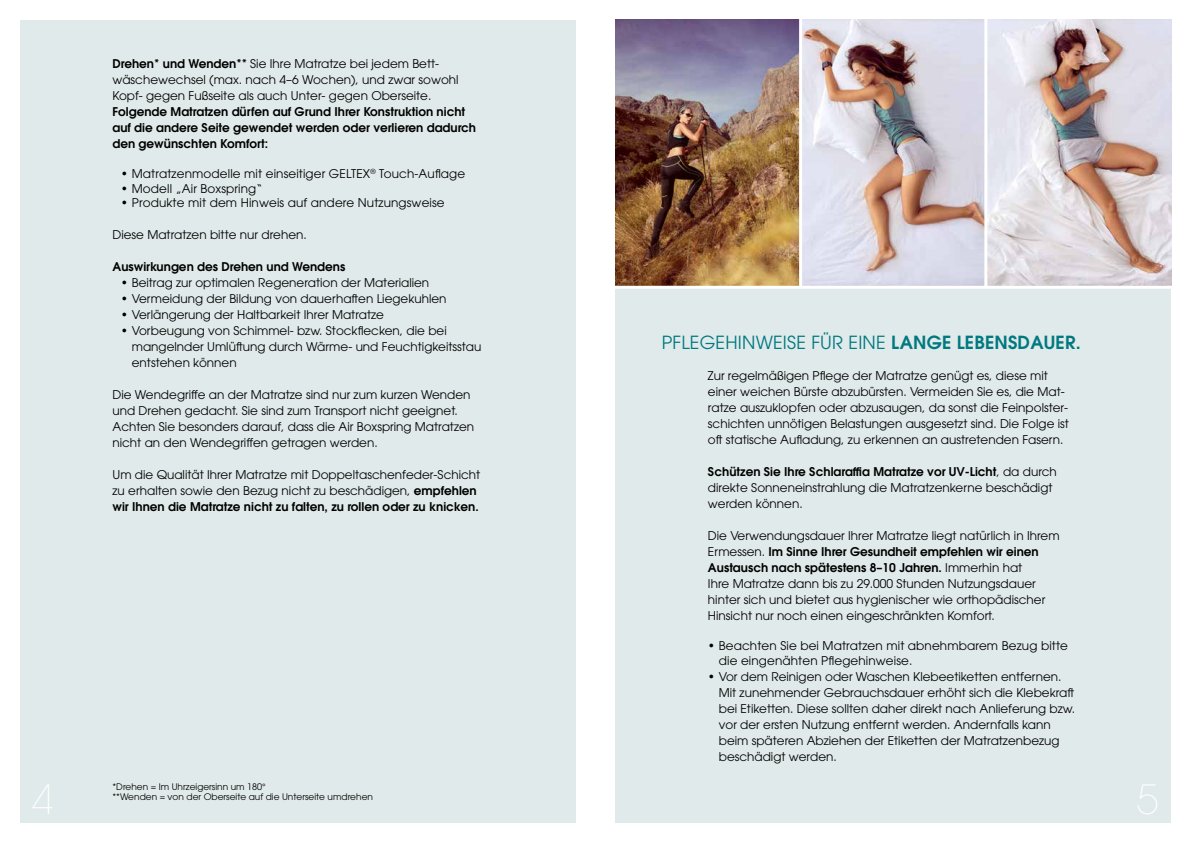
<style>
.page{position:relative;width:1191px;height:842px;background:#fff}
.page>*{position:absolute;margin:0;border:0;box-sizing:border-box;transform-origin:0 0}
.t1{font:200 40px "ITC Avant Garde Pro";color:#fff}
.t2{font:18px "ITC Avant Garde Pro";letter-spacing:.01em;color:#007980}
.t3{font:12px/16px "ITC Avant Garde Pro";color:#000}
.t4{font:600 12px/16px "ITC Avant Garde Pro";color:#000}
.t5{font:9px/10.8px "ITC Avant Garde Pro";color:#000}
.s1{font-weight:600}
</style>
<div class="page">
<div style="left:20px;top:20px;width:555px;height:802px;background:#e1eaea"></div>
<div style="left:615px;top:20px;width:556px;height:802px;background:#e1eaea"></div>
<img style="left:615px;top:20px;width:556px;height:266px">
<hr style="left:595px;top:286px;width:596px;height:3px;background:#fff">
<hr style="left:799px;top:0;width:3px;height:287px;background:#fff">
<hr style="left:984px;top:0;width:3px;height:287px;background:#fff">
<p class="t3" style="left:112px;top:55px;width:348px"><span class="s1">Drehen* und Wenden**</span> Sie Ihre Matratze bei jedem Bett&shy;wäschewechsel (max. nach 4–6 Wochen), und zwar sowohl<br>Kopf- gegen Fußseite als auch Unter- gegen Oberseite.</p>
<p class="t4" style="left:112px;top:103px;width:365px">Folgende Matratzen dürfen auf Grund Ihrer Konstruktion nicht auf die andere Seite gewendet werden oder verlieren dadurch den gewünschten Komfort:</p>
<p class="t3" style="left:121px;top:166px;width:346px">• Matratzenmodelle mit einseitiger GELTEX<sup>®</sup> Touch-Auflage</p>
<p class="t3" style="left:121px;top:180px;width:143px">• Modell „Air Boxspring“</p>
<p class="t3" style="left:121px;top:194px;width:325px">• Produkte mit dem Hinweis auf andere Nutzungsweise</p>
<p class="t3" style="left:112px;top:226px;width:196px">Diese Matratzen bitte nur drehen.</p>
<p class="t4" style="left:112px;top:258px;width:234px">Auswirkungen des Drehen und Wendens</p>
<p class="t3" style="left:121px;top:274px;width:310px">• Beitrag zur optimalen Regeneration der Materialien</p>
<p class="t3" style="left:121px;top:290px;width:327px">• Vermeidung der Bildung von dauerhaften Liegekuhlen</p>
<p class="t3" style="left:121px;top:306px;width:265px">• Verlängerung der Haltbarkeit Ihrer Matratze</p>
<p class="t3" style="left:132px;top:322px;width:351px;text-indent:-11px">• Vorbeugung von Schimmel- bzw. Stockflecken, die bei mangelnder Umlüftung durch Wärme- und Feuchtigkeitsstau entstehen können</p>
<p class="t3" style="left:112px;top:386px;width:363px">Die Wendegriffe an der Matratze sind nur zum kurzen Wenden und Drehen gedacht. Sie sind zum Transport nicht geeignet.<br>Achten Sie besonders darauf, dass die Air Boxspring Matratzen nicht an den Wendegriffen getragen werden.</p>
<p class="t3" style="left:112px;top:466px;width:369px">Um die Qualität Ihrer Matratze mit Doppeltaschenfeder-Schicht zu erhalten sowie den Bezug nicht zu beschädigen, <span class="s1">empfehlen wir Ihnen die Matratze nicht zu falten, zu rollen oder zu knicken.</span></p>
<h2 class="t2" style="left:661px;top:331px;width:421px">PFLEGEHINWEISE FÜR EINE <span class="s1">LANGE LEBENSDAUER.</span></h2>
<p class="t3" style="left:708px;top:367px;width:362px">Zur regelmäßigen Pflege der Matratze genügt es, diese mit einer weichen Bürste abzubürsten. Vermeiden Sie es, die Mat&shy;ratze auszuklopfen oder abzusaugen, da sonst die Feinpolster&shy;schichten unnötigen Belastungen ausgesetzt sind. Die Folge ist oft statische Aufladung, zu erkennen an austretenden Fasern.</p>
<p class="t3" style="left:708px;top:463px;width:350px"><span class="s1">Schützen Sie Ihre Schlaraffia Matratze vor UV-Licht</span>, da durch direkte Sonneneinstrahlung die Matratzenkerne beschädigt werden können.</p>
<p class="t3" style="left:708px;top:527px;width:353px">Die Verwendungsdauer Ihrer Matratze liegt natürlich in Ihrem Ermessen. <span class="s1">Im Sinne Ihrer Gesundheit empfehlen wir einen Austausch nach spätestens 8–10 Jahren.</span> Immerhin hat<br>Ihre Matratze dann bis zu 29.000 Stunden Nutzungsdauer hinter sich und bietet aus hygienischer wie orthopädischer Hinsicht nur noch einen eingeschränkten Komfort.</p>
<p class="t3" style="left:719px;top:639px;width:351px;line-height:14.4px;text-indent:-11px">• Beachten Sie bei Matratzen mit abnehmbarem Bezug bitte die eingenähten Pflegehinweise.</p>
<p class="t3" style="left:719px;top:668px;width:358px;text-indent:-11px">• Vor dem Reinigen oder Waschen Klebeetiketten entfernen.<br>Mit zunehmender Gebrauchsdauer erhöht sich die Klebekraft bei Etiketten. Diese sollten daher direkt nach Anlieferung bzw. vor der ersten Nutzung entfernt werden. Andernfalls kann beim späteren Abziehen der Etiketten der Matratzenbezug beschädigt werden.</p>
<p class="t5" style="left:112px;top:781px;width:262px">*Drehen = Im Uhrzeigersinn um 180°<br>**Wenden = von der Oberseite auf die Unterseite umdrehen</p>
<h1 class="t1" style="left:32px;top:774px;width:24px">4</h1>
<h1 class="t1" style="left:1136px;top:774px;width:24px">5</h1>
</div>
